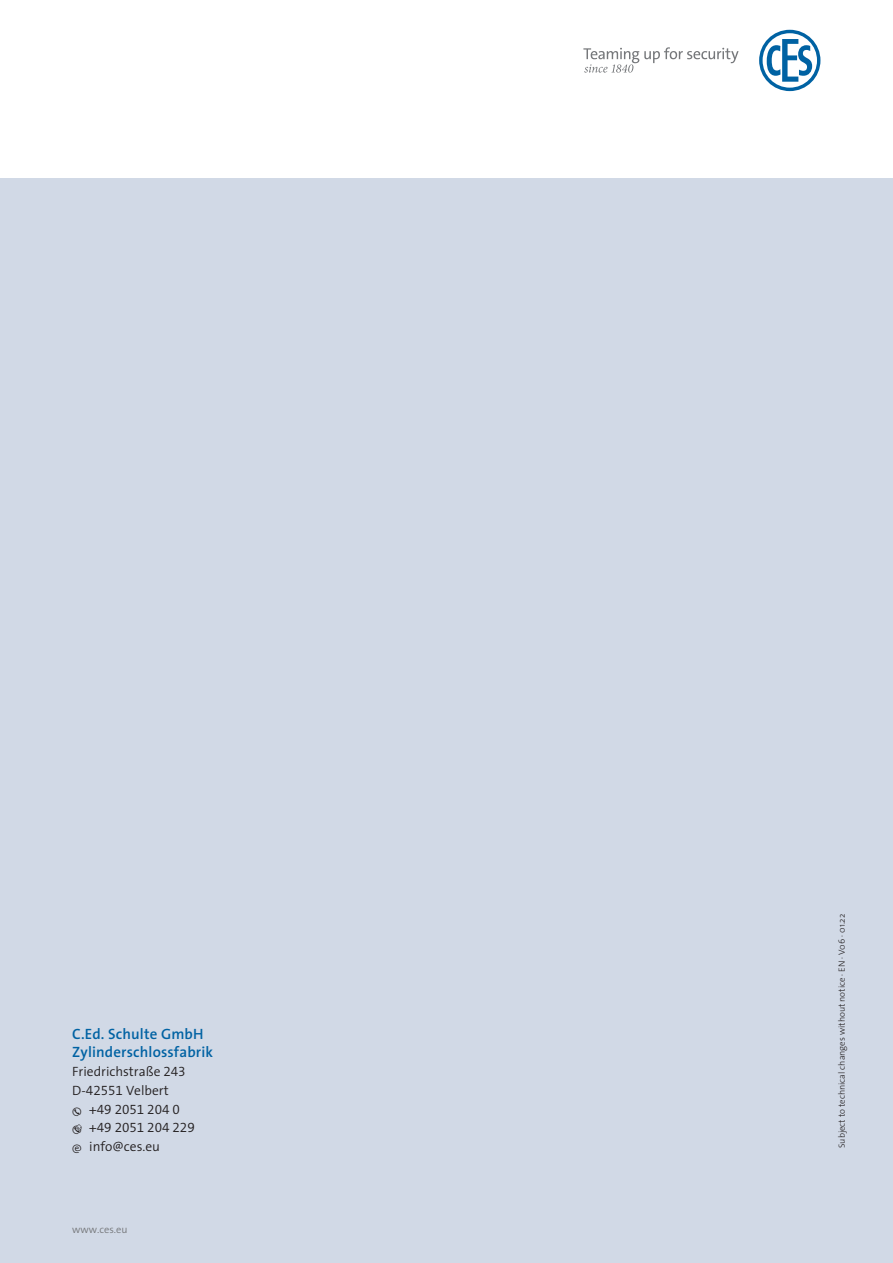
<style>
.page{position:relative;width:893px;height:1263px;background:#fff}
.page>*{position:absolute;margin:0;border:0;box-sizing:border-box;transform-origin:0 0}
.t1{font:600 15px/18.8px "The Sans";letter-spacing:.01em;color:#0062a3}
.t2{font:300 13.5px/18.8px "The Sans";color:#231f20}
.t3{font:13.5px/18.8px "The Sans Semi Light Expert";color:#231f20}
.t4{font:300 10.5px "The Sans";color:#76787b}
.t5{font:300 9px "The Sans";color:#231f20}
.s1{font-family:"The Sans Semi Light Expert";font-weight:400}
.s2{font-family:"Seria Sans Regular Expert";font-size:12px}
.s3{font-family:"The Sans";font-weight:300}
.s4{font-family:"Seria Sans Regular Expert";font-weight:400;font-size:12px}
</style>
<div class="page">
<div style="left:0;top:179px;width:893px;height:1084px;background:#d1d9e6"></div>
<svg style="left:759px;top:30px;width:61px;height:61px"></svg>
<svg style="left:583px;top:47px;width:156px;height:26px"></svg>
<h1 class="t1" style="left:72px;top:1024px;width:142px">C.Ed. Schulte GmbH<br>Zylinderschlossfabrik</h1>
<h2 class="t2" style="left:72px;top:1062px;width:115px">Friedrichstraße <span class="s1">243<br></span>D-<span class="s1">42551</span> Velbert</h2>
<h2 class="t3" style="left:72px;top:1099px;width:124px"><span class="s2">f</span> <span class="s3">+</span>49 2051 204 0<br><span class="s2">h</span> <span class="s3">+</span>49 2051 204 229</h2>
<h2 class="t2" style="left:72px;top:1137px;width:89px"><span class="s4">e</span> info@ces.eu</h2>
<p class="t4" style="left:72px;top:1221px;width:57px">www.ces.eu</p>
<p class="t5" style="left:834px;top:1148px;width:236px;rotate:-90deg">Subject to technical changes without notice · EN · V06 · 01.22</p>
</div>
